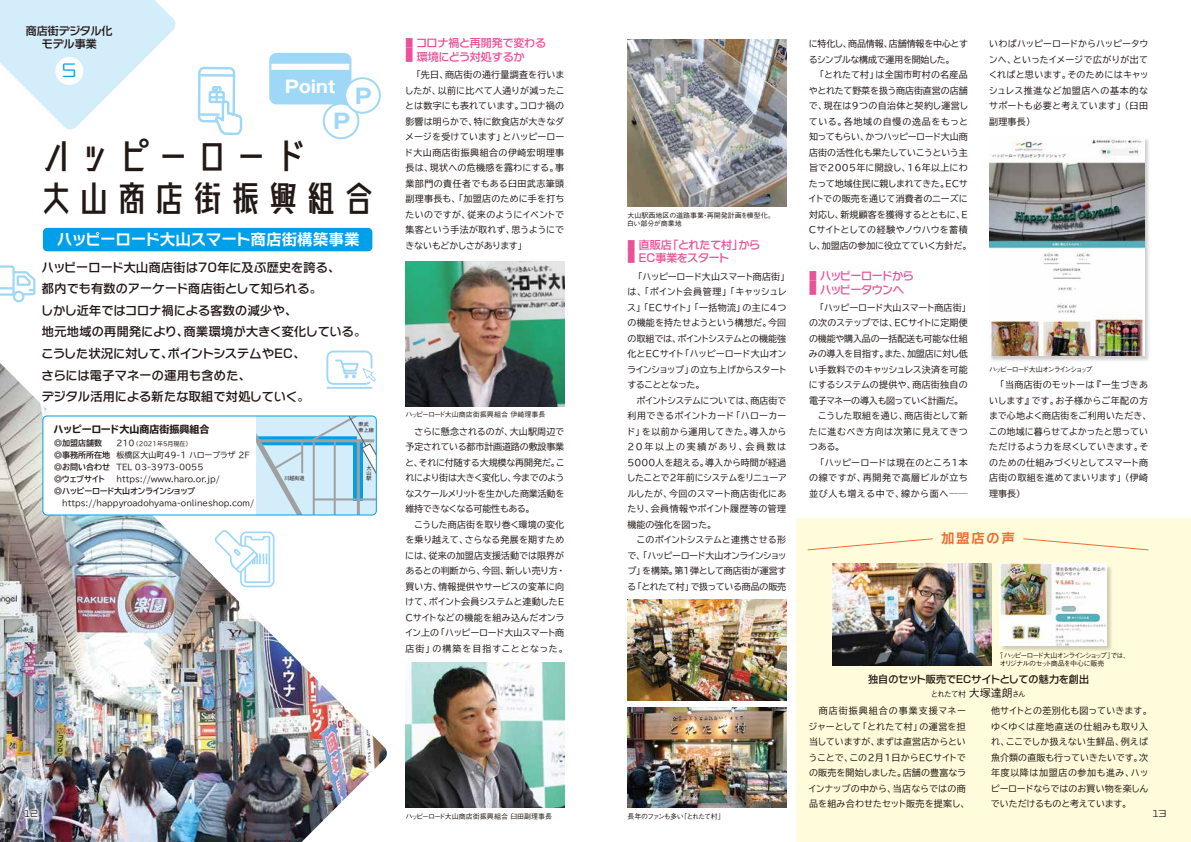
<style>
.page{position:relative;width:1191px;height:842px;background:#fff}
.page>*{position:absolute;margin:0;border:0;box-sizing:border-box;transform-origin:0 0}
.t1{font:39px/41.8px "Kaiso Next B";letter-spacing:-.03em;color:#221815}
.t2{font:700 20.8px "Gothic MB101 Pro";color:#9fd8f7}
.t3{font:19.3px "Elevon Zero G";color:#00a0e9}
.t4{font:700 17px "Gothic MB101 Pro";color:#fff}
.t5{font:700 15px "Typelabo N Std De";letter-spacing:.01em;color:#fff}
.t6{font:700 13px "Shin Go Pro De";color:#ed6d34}
.t7{font:500 12px/21.6px "Typelabo N Std";letter-spacing:.005em;color:#221815}
.t8{font:500 12px "Shin Go Pro";letter-spacing:.04em;color:#221815}
.t9{font:500 11px "Typelabo N Std";letter-spacing:-.035em;color:#e85298}
.t10{font:500 11px "Shin Go Pro";color:#e85298;scale:.7 1}
.t11{font:500 11px "Shin Go Pro";color:#221815}
.t12{font:500 11px "Typelabo N Std";color:#221815}
.t13{font:500 10px "Typelabo N Std";letter-spacing:-.015em;color:#221815}
.t14{font:700 expanded 10px "TBUD Go Std";color:#221815}
.t15{font:10px "Elevon Zero G";color:#221815}
.t16{font:9px/15.5px "TBUD Go Std";letter-spacing:-.01em;color:#221815}
.t17{font:9px/15.5px "TBUD Go Std";letter-spacing:.01em;color:#221815}
.t18{font:9px/15.5px "TBUD Go Std";letter-spacing:.015em;color:#221815}
.t19{font:8px/12px "TBUD Go Std";color:#221815}
.t20{font:700 8px/12px "TBUD Go Std";letter-spacing:-.025em;color:#221815}
.t21{font:500 8px "Gothic BBB Pro";letter-spacing:-.145em;color:#221815}
.t22{font:500 7px/8.4px "Gothic BBB Pro";color:#221815}
.t23{font:500 7px/8.4px "Gothic BBB Pro";letter-spacing:-.145em;color:#221815}
.t24{font:500 7px "Gothic BBB Pro";letter-spacing:-.185em;color:#221815}
.t25{font:500 7px "Gothic BBB Pro";letter-spacing:-.135em;color:#221815}
.t26{font:6px "TBUD Go Std";color:#221815}
.t27{font:5px/5px "TBUD Go Std";color:#221815}
.s1{font-family:"Typelabo N Std"}
.s2{font-family:"Shin Go Pro"}
.s3{font-family:"Shin Go Pro De"}
.s4{font-size:8px}
.s5{font-family:"Shin Go Pro";font-size:16.5px}
.s6{font-family:"Typelabo N Std De"}
.s7{font-size:11px}
</style>
<div class="page">
<div style="left:797px;top:518px;width:394px;height:324px;background:#fffcdb"></div>
<img style="left:0;top:363px;width:387px;height:479px">
<div style="left:43px;top:416px;width:333px;height:99px;background:#fff;border-radius:4px"></div>
<div style="left:43px;top:416px;width:334px;height:99px;border:1px solid #00a0e9;border-radius:4px"></div>
<img style="left:990px;top:136px;width:159px;height:225px">
<img style="left:989px;top:137px;width:155px;height:219px">
<svg style="left:0;top:0;width:176px;height:130px"></svg>
<div style="left:0;top:0;width:12px;height:9px;background:#d3edfb"></div>
<img style="left:405px;top:261px;width:159px;height:146px">
<img style="left:627px;top:600px;width:159px;height:100px">
<img style="left:627px;top:707px;width:159px;height:101px">
<img style="left:627px;top:39px;width:159px;height:168px">
<img style="left:405px;top:663px;width:159px;height:145px">
<div style="left:55px;top:57px;width:28px;height:28px;background:#fff;border-radius:50%"></div>
<svg style="left:807px;top:538px;width:126px;height:13px"></svg>
<svg style="left:1023px;top:538px;width:126px;height:13px"></svg>
<div style="left:43px;top:228px;width:329px;height:23px;background:#00a0e9;border-radius:4px"></div>
<img style="left:832px;top:564px;width:159px;height:101px">
<svg style="left:197px;top:52px;width:180px;height:650px"></svg>
<svg style="left:0;top:265px;width:35px;height:37px"></svg>
<div style="left:269px;top:53px;width:82px;height:51px;background:#9fd8f7;border-radius:7px"></div>
<div style="left:271px;top:64px;width:78px;height:6px;background:#fff"></div>
<div style="left:324px;top:104px;width:34px;height:34px;background:#fff;border-radius:50%"></div>
<div style="left:323px;top:103px;width:36px;height:36px;border:2px solid #9fd8f7;border-radius:50%"></div>
<div style="left:345px;top:78px;width:35px;height:35px;background:#fff;border-radius:50%"></div>
<div style="left:344px;top:77px;width:37px;height:37px;border:2px solid #9fd8f7;border-radius:50%"></div>
<img style="left:999px;top:563px;width:113px;height:88px">
<img style="left:1000px;top:564px;width:106px;height:81px">
<img style="left:0;top:772px;width:75px;height:70px">
<p class="t11" style="left:26px;top:22px;width:88px">商店街<span class="s1">デジタル</span>化</p>
<p class="t12" style="left:42px;top:36px;width:56px">モデル<span class="s2">事業</span></p>
<h3 class="t3" style="left:62px;top:60px;width:16px">5</h3>
<h3 class="t4" style="left:285px;top:72px;width:52px">Point</h3>
<h2 class="t2" style="left:333px;top:104px;width:18px">P</h2>
<h2 class="t2" style="left:355px;top:79px;width:18px">P</h2>
<h1 class="t1" style="left:37px;top:138px;width:343px">ハッピーロード<br>大山商店街振興組合</h1>
<h3 class="t5" style="left:57px;top:228px;width:304px">ハッピーロード<span class="s3">大山</span>スマート<span class="s3">商店街構築事業</span></h3>
<h3 class="t7" style="left:41px;top:255px;width:301px">ハッピーロード<span class="s2">大山商店街</span>は70<span class="s2">年</span>に<span class="s2">及</span>ぶ<span class="s2">歴史</span>を<span class="s2">誇</span>る<span class="s2">、都内</span>でも<span class="s2">有数</span>のアーケード<span class="s2">商店街</span>として<span class="s2">知</span>られる<span class="s2">。<br></span>しかし<span class="s2">近年</span>ではコロナ<span class="s2">禍</span>による<span class="s2">客数</span>の<span class="s2">減少</span>や<span class="s2">、</span></h3>
<h3 class="t8" style="left:42px;top:322px;width:326px">地元地域<span class="s1">の</span>再開発<span class="s1">により</span>、商業環境<span class="s1">が</span>大<span class="s1">きく</span>変化<span class="s1">している</span>。</h3>
<h3 class="t7" style="left:41px;top:341px;width:269px">こうした<span class="s2">状況</span>に<span class="s2">対</span>して<span class="s2">、</span>ポイントシステムやEC<span class="s2">、</span>さらには<span class="s2">電子</span>マネーの<span class="s2">運用</span>も<span class="s2">含</span>めた<span class="s2">、<br></span>デジタル<span class="s2">活用</span>による<span class="s2">新</span>たな<span class="s2">取組</span>で<span class="s2">対処</span>していく<span class="s2">。</span></h3>
<p class="t14" style="left:53px;top:424px;width:157px">ハッピーロード大山商店街振興組合</p>
<p class="t26" style="left:116px;top:439px;width:77px"><span class="s4">210</span>（2021年5月現在）</p>
<p class="t19" style="left:116px;top:449px;width:135px">板橋区大山町49-1 ハロープラザ 2F<br>TEL 03-3973-0055 https://www.haro.or.jp/</p>
<p class="t20" style="left:54px;top:437px;width:143px">◎加盟店舗数<br>◎事務所所在地<br>◎お問い合わせ<br>◎ウェブサイト<br>◎ハッピーロード大山オンラインショップ</p>
<p class="t19" style="left:62px;top:497px;width:193px">https://happyroadohyama-onlineshop.com/</p>
<p class="t27" style="left:284px;top:475px;width:21px">川越街道</p>
<p class="t27" style="left:359px;top:421px;width:16px;line-height:6px">東武東上線</p>
<p class="t27" style="left:366px;top:466px;width:6px;text-align:justify">大山駅</p>
<p class="t9" style="left:405px;top:35px;width:142px"><span class="s2">■</span> コロナ<span class="s2">禍</span>と<span class="s2">再開発</span>で<span class="s2">変</span>わる</p>
<p class="t9" style="left:405px;top:48px;width:120px"><span class="s5">■</span> <span class="s2">環境</span>にどう<span class="s2">対処</span>するか</p>
<p class="t16" style="left:404px;top:67px;width:162px;text-align:justify">　「先日、商店街の通行量調査を行いましたが、以前に比べて人通りが減ったことは数字にも表れています。コロナ禍の影響は明らかで、特に飲食店が大きなダメージを受けています」とハッピーロード大山商店街振興組合の伊崎宏明理事長は、現状への危機感を露わにする。事業部門の責任者でもある臼田武志筆頭副理事長も、「加盟店のために手を打ちたいのですが、従来のようにイベントで集客という手法が取れず、思うようにできないもどかしさがあります」</p>
<p class="t22" style="left:405px;top:410px;width:141px">ハッピーロード大山商店街振興組合 伊崎理事長</p>
<p class="t16" style="left:405px;top:424px;width:165px">　さらに懸念されるのが、大山駅周辺で予定されている都市計画道路の敷設事業と、それに付随する大規模な再開発だ。これにより街は大きく変化し、今までのようなスケールメリットを生かした商業活動を維持できなくなる可能性もある。<br>　こうした商店街を取り巻く環境の変化を乗り越えて、さらなる発展を期すためには、従来の加盟店支援活動では限界があるとの判断から、今回、新しい売り方・買い方、情報提供やサービスの変革に向けて、ポイント会員システムと連動したＥ<br>Ｃサイトなどの機能を組み込んだオンライン上の「ハッピーロード大山スマート商店街」の構築を目指すこととなった。</p>
<p class="t22" style="left:627px;top:210px;width:149px">大山駅西地区の道路事業・再開発計画を模型化。白い部分が商業地</p>
<p class="t10" style="left:627px;top:236px;width:191px">■ 直販店「<span class="s1">とれたて</span>村」<span class="s1">から</span></p>
<p class="t9" style="left:627px;top:250px;width:104px"><span class="s5">■</span> EC<span class="s2">事業</span>をスタート</p>
<p class="t16" style="left:626px;top:269px;width:164px">　「ハッピーロード大山スマート商店街」は、「ポイント会員管理」「キャッシュレス」「ＥＣサイト」「一括物流」の主に４つの機能を持たせようという構想だ。今回の取組では、ポイントシステムとの機能強化とＥＣサイト「ハッピーロード大山オンラインショップ」の立ち上げからスタートすることとなった。<br>　ポイントシステムについては、商店街で利用できるポイントカード「ハローカード」を以前から運用してきた。導入から<br>20年以上の実績があり、会員数は<br>5000人を超える。導入から時間が経過したことで2年前にシステムをリニューアルしたが、今回のスマート商店街化にあたり、会員情報やポイント履歴等の管理機能の強化を図った。<br>　このポイントシステムと連携させる形で、「ハッピーロード大山オンラインショップ」を構築。第1弾として商店街が運営する「とれたて村」で扱っている商品の販売</p>
<p class="t16" style="left:808px;top:36px;width:165px">に特化し、商品情報、店舗情報を中心とするシンプルな構成で運用を開始した。<br>　「とれたて村」は全国市町村の名産品やとれたて野菜を扱う商店街直営の店舗で、現在は9つの自治体と契約し運営している。各地域の自慢の逸品をもっと知ってもらい、かつハッピーロード大山商店街の活性化も果たしていこうという主旨で2005年に開設し、16年以上にわたって地域住民に親しまれてきた。ＥＣサイトでの販売を通じて消費者のニーズに対応し、新規顧客を獲得するとともに、Ｅ<br>Ｃサイトとしての経験やノウハウを蓄積し、加盟店の参加に役立てていく方針だ。</p>
<p class="t9" style="left:809px;top:268px;width:106px"><span class="s2">■</span> ハッピーロードから</p>
<p class="t9" style="left:809px;top:281px;width:96px"><span class="s5">■</span> ハッピータウンへ</p>
<p class="t16" style="left:809px;top:299px;width:163px">　「ハッピーロード大山スマート商店街」の次のステップでは、ECサイトに定期便の機能や購入品の一括配送も可能な仕組みの導入を目指す。また、加盟店に対し低い手数料でのキャッシュレス決済を可能にするシステムの提供や、商店街独自の電子マネーの導入も図っていく計画だ。　こうした取組を通じ、商店街として新たに進むべき方向は次第に見えてきつつある。<br>　「ハッピーロードは現在のところ1本の線ですが、再開発で高層ビルが立ち並び人も増える中で、線から面へ──</p>
<p class="t16" style="left:988px;top:36px;width:161px;text-align:justify">いわばハッピーロードからハッピータウンへ、といったイメージで広がりが出てくればと思います。そのためにはキャッシュレス推進など加盟店への基本的なサポートも必要と考えています」（臼田副理事長）</p>
<p class="t24" style="left:989px;top:363px;width:105px">ハッピーロード大山オンラインショップ</p>
<p class="t17" style="left:988px;top:377px;width:164px">　「当商店街のモットーは『一生づきあいします』です。お子様からご年配の方まで心地よく商店街をご利用いただき、この地域に暮らせてよかったと思っていただけるよう力を尽くしていきます。そのための仕組みづくりとしてスマート商店街の取組を進めてまいります」（伊崎理事長）</p>
<h3 class="t6" style="left:941px;top:527px;width:75px">加盟店<span class="s6">の</span>声</h3>
<p class="t23" style="left:999px;top:650px;width:132px;text-indent:-3px">「ハッピーロード大山オンラインショップ」では、オリジナルのセット商品を中心に販売</p>
<p class="t13" style="left:868px;top:672px;width:222px"><span class="s2">独自</span>のセット<span class="s2">販売</span>でECサイトとしての<span class="s2">魅力</span>を<span class="s2">創出</span></p>
<p class="t21" style="left:930px;top:688px;width:97px">とれたて村 <span class="s7">大塚達朗</span>さん</p>
<p class="t18" style="left:808px;top:703px;width:163px">　商店街振興組合の事業支援マネージャーとして「とれたて村」の運営を担当していますが、まずは直営店からということで、この2月1日からＥＣサイトでの販売を開始しました。店舗の豊富なラインナップの中から、当店ならではの商品を組み合わせたセット販売を提案し、</p>
<p class="t16" style="left:990px;top:703px;width:162px">他サイトとの差別化も図っていきます。ゆくゆくは産地直送の仕組みも取り入れ、ここでしか扱えない生鮮品、例えば魚介類の直販も行っていきたいです。次年度以降は加盟店の参加も進み、ハッピーロードならではのお買い物を楽しんでいただけるものと考えています。</p>
<p class="t15" style="left:25px;top:808px;width:15px">12</p>
<p class="t15" style="left:1152px;top:808px;width:15px">13</p>
<p class="t25" style="left:627px;top:810px;width:99px">長年のファンも多い「とれたて村」</p>
<p class="t22" style="left:405px;top:811px;width:148px">ハッピーロード大山商店街振興組合 臼田副理事長</p>
</div>
